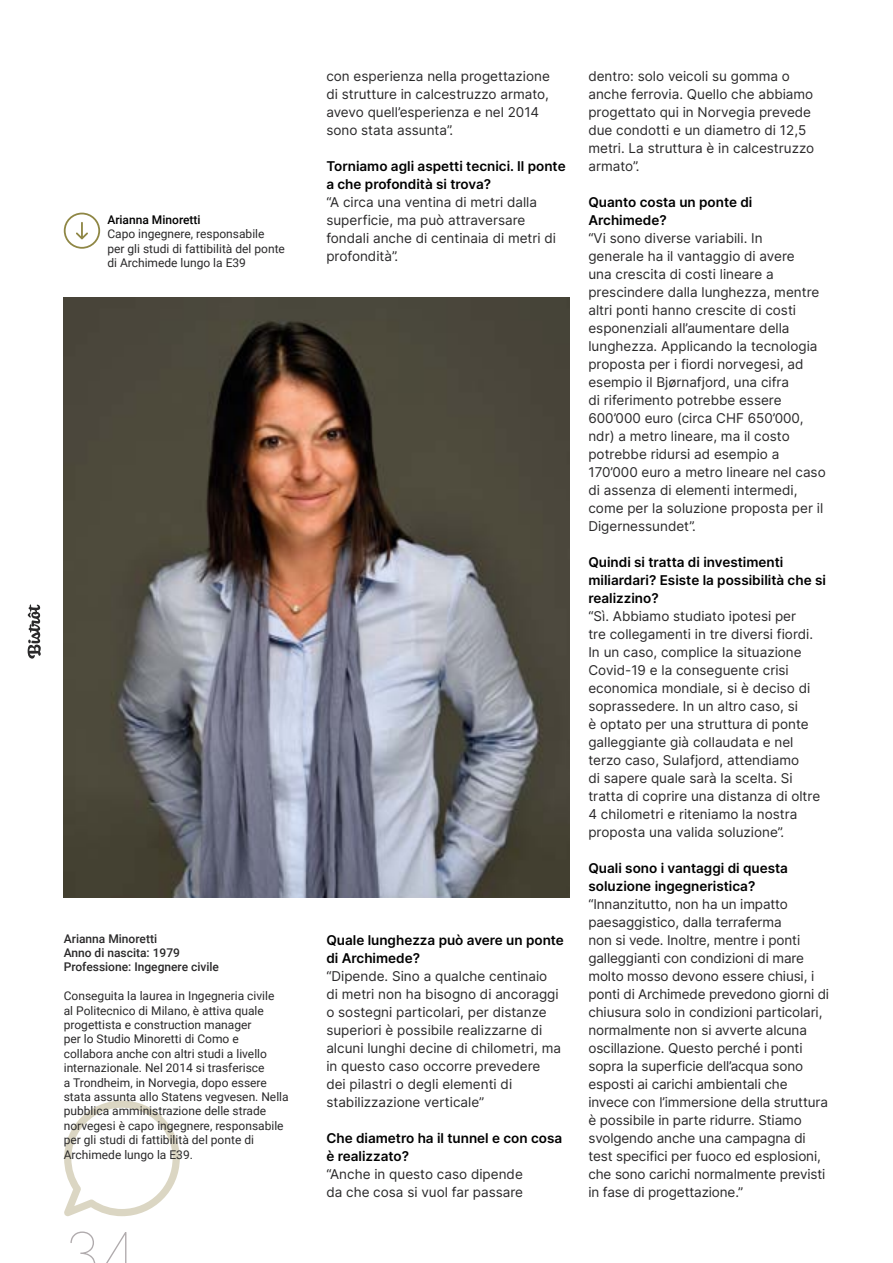
<style>
.page{position:relative;width:893px;height:1263px;background:#fff}
.page>*{position:absolute;margin:0;border:0;box-sizing:border-box;transform-origin:0 0}
.t1{font:100 60px "Inter";color:#b0abad}
.t2{font:13.5px/18px "Inter";color:#2a292a}
.t3{font:600 13.5px/18px "Inter";color:#000}
.t4{font:12px/14.4px "Roboto";color:#2a292a}
.t5{font:500 12px/14.4px "Roboto";color:#2a292a}
.t6{font:500 12px "Roboto";color:#000}
</style>
<div class="page">
<svg style="left:28px;top:604px;width:13px;height:55px"></svg>
<svg style="left:64px;top:213px;width:36px;height:36px"></svg>
<img style="left:64px;top:298px;width:505px;height:599px">
<svg style="left:64px;top:1100px;width:116px;height:116px"></svg>
<p class="t6" style="left:107px;top:211px;width:95px">Arianna Minoretti</p>
<p class="t4" style="left:107px;top:226px;width:179px">Capo ingegnere, responsabile<br>per gli studi di fattibilità del ponte di Archimede lungo la E39</p>
<p class="t5" style="left:64px;top:931px;width:157px">Arianna Minoretti<br>Anno di nascita: 1979<br>Professione: Ingegnere civile</p>
<p class="t4" style="left:64px;top:988px;width:226px">Conseguita la laurea in Ingegneria civile<br>al Politecnico di Milano, è attiva quale progettista e construction manager<br>per lo Studio Minoretti di Como e collabora anche con altri studi a livello internazionale. Nel 2014 si trasferisce<br>a Trondheim, in Norvegia, dopo essere stata assunta allo Statens vegvesen. Nella pubblica amministrazione delle strade norvegesi è capo ingegnere, responsabile per gli studi di fattibilità del ponte di Archimede lungo la E39.</p>
<h1 class="t1" style="left:64px;top:1210px;width:74px">34</h1>
<p class="t2" style="left:326px;top:67px;width:225px">con esperienza nella progettazione di strutture in calcestruzzo armato, avevo quell’esperienza e nel 2014 sono stata assunta”.</p>
<p class="t3" style="left:326px;top:157px;width:241px">Torniamo agli aspetti tecnici. Il ponte a che profondità si trova?</p>
<p class="t2" style="left:326px;top:193px;width:231px">“A circa una ventina di metri dalla superficie, ma può attraversare fondali anche di centinaia di metri di profondità”.</p>
<p class="t3" style="left:326px;top:931px;width:239px">Quale lunghezza può avere un ponte di Archimede?</p>
<p class="t2" style="left:326px;top:967px;width:236px">“Dipende. Sino a qualche centinaio di metri non ha bisogno di ancoraggi o sostegni particolari, per distanze superiori è possibile realizzarne di alcuni lunghi decine di chilometri, ma in questo caso occorre prevedere dei pilastri o degli elementi di stabilizzazione verticale”</p>
<p class="t3" style="left:326px;top:1129px;width:237px">Che diametro ha il tunnel e con cosa è realizzato?</p>
<p class="t2" style="left:326px;top:1165px;width:198px">“Anche in questo caso dipende da che cosa si vuol far passare</p>
<p class="t2" style="left:588px;top:67px;width:227px">dentro: solo veicoli su gomma o anche ferrovia. Quello che abbiamo progettato qui in Norvegia prevede due condotti e un diametro di 12,5 metri. La struttura è in calcestruzzo armato”.</p>
<p class="t3" style="left:588px;top:192px;width:166px">Quanto costa un ponte di<br>Archimede?</p>
<p class="t2" style="left:588px;top:228px;width:239px">“Vi sono diverse variabili. In<br>generale ha il vantaggio di avere<br>una crescita di costi lineare a prescindere dalla lunghezza, mentre altri ponti hanno crescite di costi esponenziali all’aumentare della lunghezza. Applicando la tecnologia proposta per i fiordi norvegesi, ad esempio il Bjørnafjord, una cifra<br>di riferimento potrebbe essere 600’000 euro (circa CHF 650’000, ndr) a metro lineare, ma il costo potrebbe ridursi ad esempio a 170’000 euro a metro lineare nel caso di assenza di elementi intermedi, come per la soluzione proposta per il Digernessundet”.</p>
<p class="t3" style="left:588px;top:552px;width:239px">Quindi si tratta di investimenti miliardari? Esiste la possibilità che si realizzino?</p>
<p class="t2" style="left:588px;top:606px;width:233px">“Sì. Abbiamo studiato ipotesi per<br>tre collegamenti in tre diversi fiordi.<br>In un caso, complice la situazione Covid-19 e la conseguente crisi economica mondiale, si è deciso di soprassedere. In un altro caso, si<br>è optato per una struttura di ponte galleggiante già collaudata e nel terzo caso, Sulafjord, attendiamo<br>di sapere quale sarà la scelta. Si tratta di coprire una distanza di oltre 4 chilometri e riteniamo la nostra proposta una valida soluzione”.</p>
<p class="t3" style="left:588px;top:858px;width:201px">Quali sono i vantaggi di questa soluzione ingegneristica?</p>
<p class="t2" style="left:588px;top:894px;width:242px">“Innanzitutto, non ha un impatto paesaggistico, dalla terraferma<br>non si vede. Inoltre, mentre i ponti galleggianti con condizioni di mare molto mosso devono essere chiusi, i ponti di Archimede prevedono giorni di chiusura solo in condizioni particolari, normalmente non si avverte alcuna oscillazione. Questo perché i ponti sopra la superficie dell’acqua sono esposti ai carichi ambientali che invece con l’immersione della struttura è possibile in parte ridurre. Stiamo svolgendo anche una campagna di test specifici per fuoco ed esplosioni, che sono carichi normalmente previsti in fase di progettazione.”</p>
</div>
